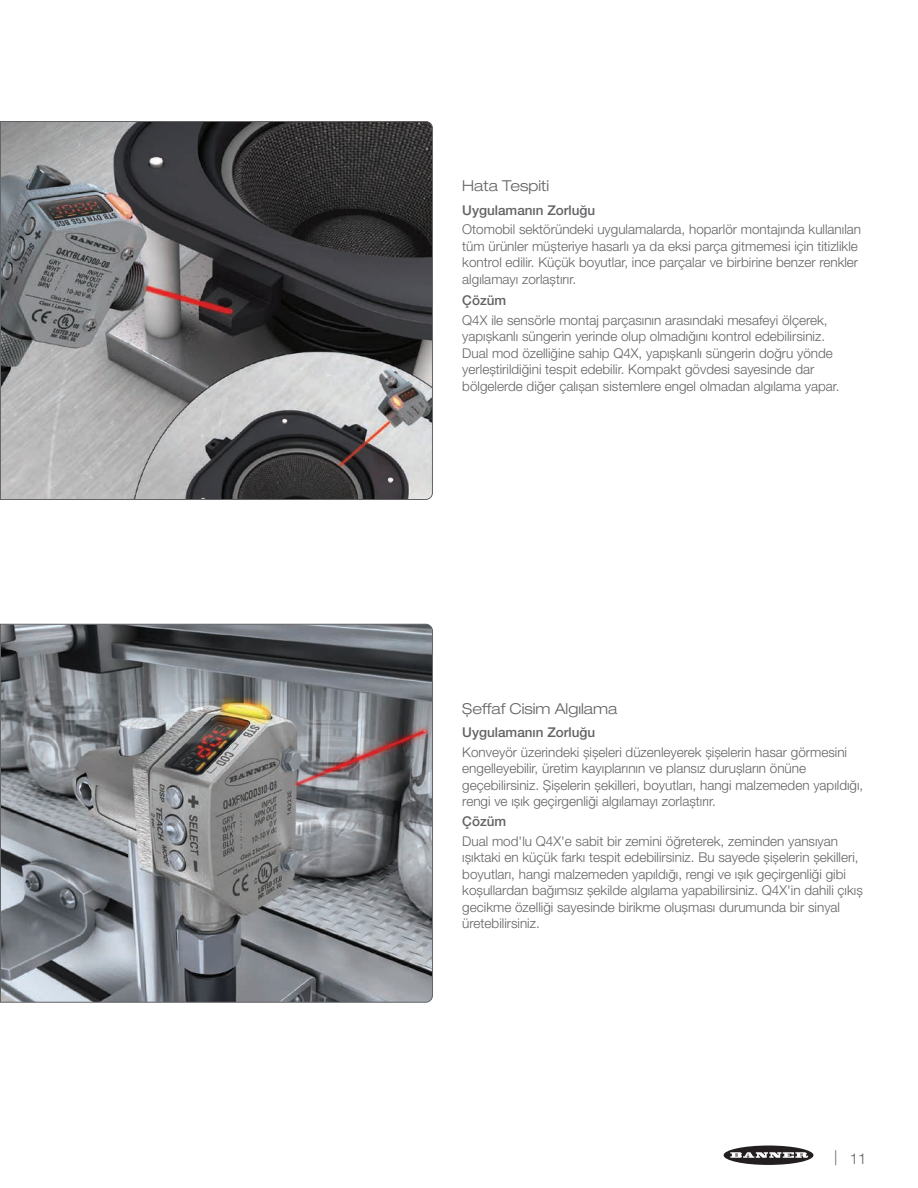
<style>
.page{position:relative;width:918px;height:1188px;background:#fff}
.page>*{position:absolute;margin:0;border:0;box-sizing:border-box;transform-origin:0 0}
.t1{font:300 expanded 15px "Helvetica Neue LT Pro";color:#636366}
.t2{font:300 15px "Helvetica Neue LT Pro";color:#636366}
.t3{font:300 13.5px/16.5px "Helvetica Neue LT Pro";color:#636366}
.t4{font:500 13.5px "Helvetica Neue LT Pro";color:#636366}
</style>
<div class="page">
<div style="left:724px;top:1146px;width:89px;height:19px;background:#231f20;border-radius:50%"></div>
<svg style="left:730px;top:1152px;width:78px;height:6px"></svg>
<svg style="left:0;top:121px;width:433px;height:379px"></svg>
<svg style="left:0;top:624px;width:433px;height:379px"></svg>
<p class="t1" style="left:462px;top:177px;width:88px">Hata Tespiti</p>
<p class="t4" style="left:462px;top:202px;width:135px">Uygulamanın Zorluğu</p>
<p class="t3" style="left:462px;top:221px;width:400px">Otomobil sektöründeki uygulamalarda, hoparlör montajında kullanılan tüm ürünler müşteriye hasarlı ya da eksi parça gitmemesi için titizlikle kontrol edilir. Küçük boyutlar, ince parçalar ve birbirine benzer renkler algılamayı zorlaştırır.</p>
<p class="t4" style="left:462px;top:292px;width:45px">Çözüm</p>
<p class="t3" style="left:462px;top:311px;width:379px">Q4X ile sensörle montaj parçasının arasındaki mesafeyi ölçerek, yapışkanlı süngerin yerinde olup olmadığını kontrol edebilirsiniz.<br>Dual mod özelliğine sahip Q4X, yapışkanlı süngerin doğru yönde yerleştirildiğini tespit edebilir. Kompakt gövdesi sayesinde dar bölgelerde diğer çalışan sistemlere engel olmadan algılama yapar.</p>
<p class="t1" style="left:462px;top:699px;width:156px">Şeffaf Cisim Algılama</p>
<p class="t4" style="left:462px;top:724px;width:135px">Uygulamanın Zorluğu</p>
<p class="t3" style="left:462px;top:743px;width:403px">Konveyör üzerindeki şişeleri düzenleyerek şişelerin hasar görmesini engelleyebilir, üretim kayıplarının ve plansız duruşların önüne geçebilirsiniz. Şişelerin şekilleri, boyutları, hangi malzemeden yapıldığı, rengi ve ışık geçirgenliği algılamayı zorlaştırır.</p>
<p class="t4" style="left:462px;top:813px;width:45px">Çözüm</p>
<p class="t3" style="left:462px;top:832px;width:402px">Dual mod'lu Q4X'e sabit bir zemini öğreterek, zeminden yansıyan ışıktaki en küçük farkı tespit edebilirsiniz. Bu sayede şişelerin şekilleri, boyutları, hangi malzemeden yapıldığı, rengi ve ışık geçirgenliği gibi koşullardan bağımsız şekilde algılama yapabilirsiniz. Q4X'in dahili çıkış gecikme özelliği sayesinde birikme oluşması durumunda bir sinyal üretebilirsiniz.</p>
<p class="t2" style="left:834px;top:1149px;width:34px">| 11</p>
</div>
